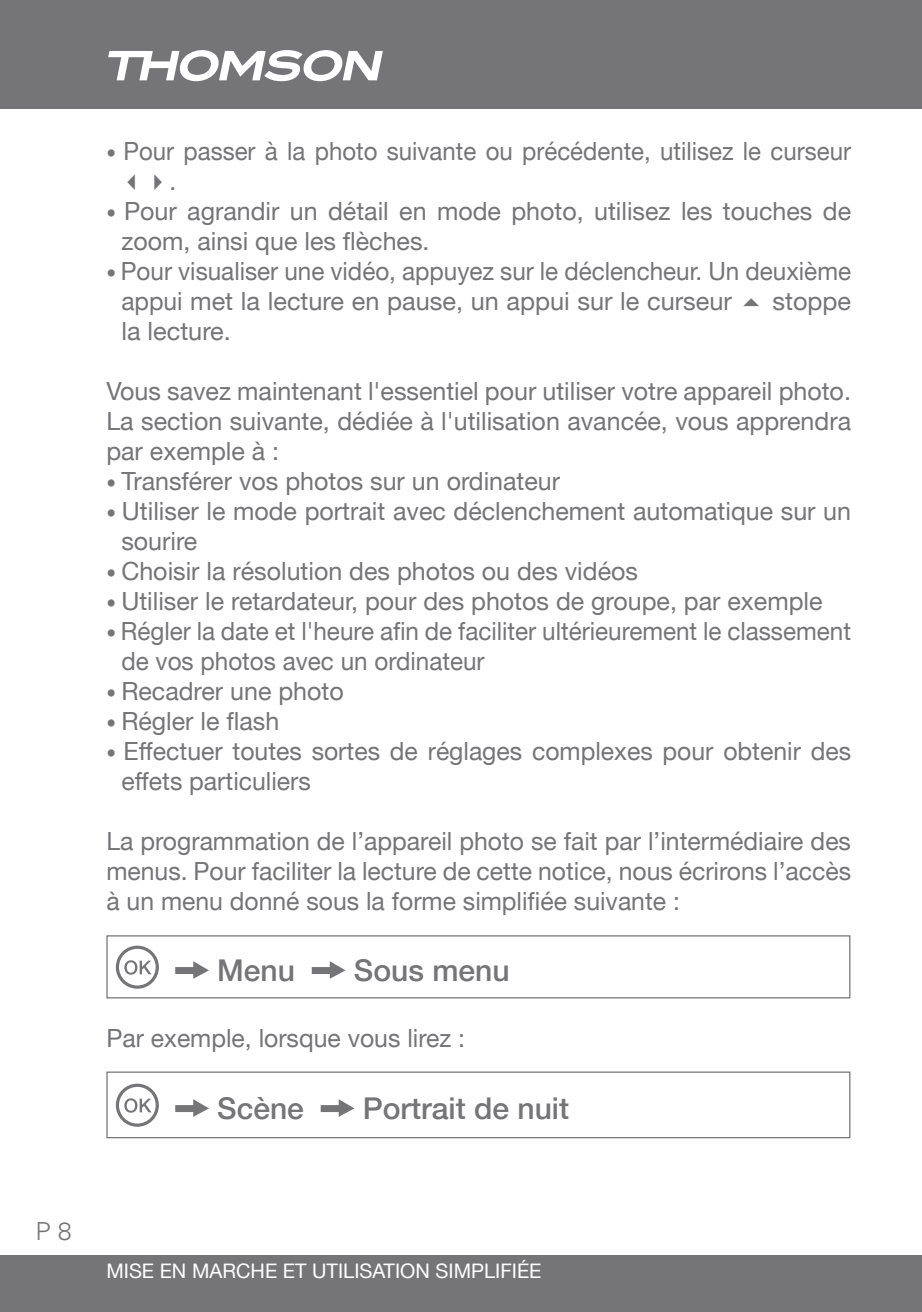
<style>
.page{position:relative;width:922px;height:1312px;background:#fff}
.page>*{position:absolute;margin:0;border:0;box-sizing:border-box;transform-origin:0 0}
.t1{font:500 30px "Helvetica Neue LT";color:#757477}
.t2{font:25px/30px "Helvetica Neue LT";color:#757477}
.t3{font:25px "Helvetica Neue LT";color:#757477;scale:.96 1}
.t4{font:300 25px "Univers LT";color:#757477}
.t5{font:20px "Helvetica Neue LT";color:#fff}
.s1{font-size:20px}
</style>
<div class="page">
<div style="left:0;top:1254px;width:921px;height:57px;background:#757477"></div>
<div style="left:0;top:0;width:921px;height:109px;background:#757477"></div>
<svg style="left:108px;top:50px;width:275px;height:31px"></svg>
<svg style="left:117px;top:947px;width:40px;height:39px"></svg>
<div style="left:116px;top:945px;width:43px;height:43px;border:3px solid #757477;border-radius:50%"></div>
<svg style="left:124px;top:960px;width:27px;height:14px"></svg>
<svg style="left:175px;top:961px;width:34px;height:17px"></svg>
<svg style="left:312px;top:961px;width:33px;height:17px"></svg>
<div style="left:106px;top:935px;width:744px;height:63px;border:1px solid #757477"></div>
<svg style="left:117px;top:1084px;width:40px;height:40px"></svg>
<div style="left:116px;top:1083px;width:43px;height:43px;border:3px solid #757477;border-radius:50%"></div>
<svg style="left:124px;top:1098px;width:27px;height:14px"></svg>
<svg style="left:175px;top:1099px;width:34px;height:17px"></svg>
<svg style="left:320px;top:1099px;width:34px;height:17px"></svg>
<div style="left:106px;top:1071px;width:744px;height:66px;border:1px solid #757477"></div>
<p class="t3" style="left:106px;top:136px;width:777px"><span class="s1">•</span> Pour passer à la photo suivante ou précédente, utilisez le curseur</p>
<p class="t3" style="left:121px;top:166px;width:58px">✓✔.</p>
<p class="t2" style="left:121px;top:195px;width:731px;text-indent:-15px"><span class="s1">•</span> Pour agrandir un détail en mode photo, utilisez les touches de zoom, ainsi que les flèches.</p>
<p class="t2" style="left:121px;top:255px;width:731px;text-indent:-15px"><span class="s1">•</span> Pour visualiser une vidéo, appuyez sur le déclencheur. Un deuxième appui met la lecture en pause, un appui sur le curseur</p>
<p class="t2" style="left:772px;top:285px;width:80px">stoppe</p>
<p class="t2" style="left:121px;top:315px;width:111px">la lecture.</p>
<p class="t2" style="left:106px;top:375px;width:746px;text-align:justify">Vous savez maintenant l'essentiel pour utiliser votre appareil photo.<br>La section suivante, dédiée à l'utilisation avancée, vous apprendra par exemple à :</p>
<p class="t2" style="left:106px;top:465px;width:455px"><span class="s1">•</span> Transférer vos photos sur un ordinateur</p>
<p class="t2" style="left:121px;top:495px;width:731px;text-indent:-15px"><span class="s1">•</span> Utiliser le mode portrait avec déclenchement automatique sur un sourire</p>
<p class="t2" style="left:106px;top:555px;width:533px"><span class="s1">•</span> Choisir la résolution des photos ou des vidéos</p>
<p class="t2" style="left:106px;top:585px;width:717px"><span class="s1">•</span> Utiliser le retardateur, pour des photos de groupe, par exemple</p>
<p class="t2" style="left:121px;top:615px;width:731px;text-indent:-15px"><span class="s1">•</span> Régler la date et l'heure afin de faciliter ultérieurement le classement de vos photos avec un ordinateur</p>
<p class="t2" style="left:106px;top:675px;width:239px"><span class="s1">•</span> Recadrer une photo</p>
<p class="t2" style="left:106px;top:705px;width:174px"><span class="s1">•</span> Régler le flash</p>
<p class="t2" style="left:121px;top:735px;width:731px;text-indent:-15px"><span class="s1">•</span> Effectuer toutes sortes de réglages complexes pour obtenir des effets particuliers</p>
<p class="t2" style="left:106px;top:825px;width:746px;text-align:justify">La programmation de l’appareil photo se fait par l’intermédiaire des menus. Pour faciliter la lecture de cette notice, nous écrirons l’accès à un menu donné sous la forme simplifiée suivante :</p>
<p class="t1" style="left:217px;top:951px;width:79px">Menu</p>
<p class="t1" style="left:354px;top:951px;width:157px">Sous menu</p>
<p class="t2" style="left:106px;top:1022px;width:360px">Par exemple, lorsque vous lirez :</p>
<p class="t1" style="left:217px;top:1089px;width:88px">Scène</p>
<p class="t1" style="left:363px;top:1089px;width:208px">Portrait de nuit</p>
<p class="t4" style="left:35px;top:1215px;width:38px">P 8</p>
<p class="t5" style="left:106px;top:1258px;width:28px">Mise</p>
<p class="t5" style="left:160px;top:1258px;width:48px">en mar</p>
<p class="t5" style="left:236px;top:1258px;width:171px">che et uti lisation</p>
<p class="t5" style="left:435px;top:1258px;width:105px">sim pli fi ée</p>
</div>
